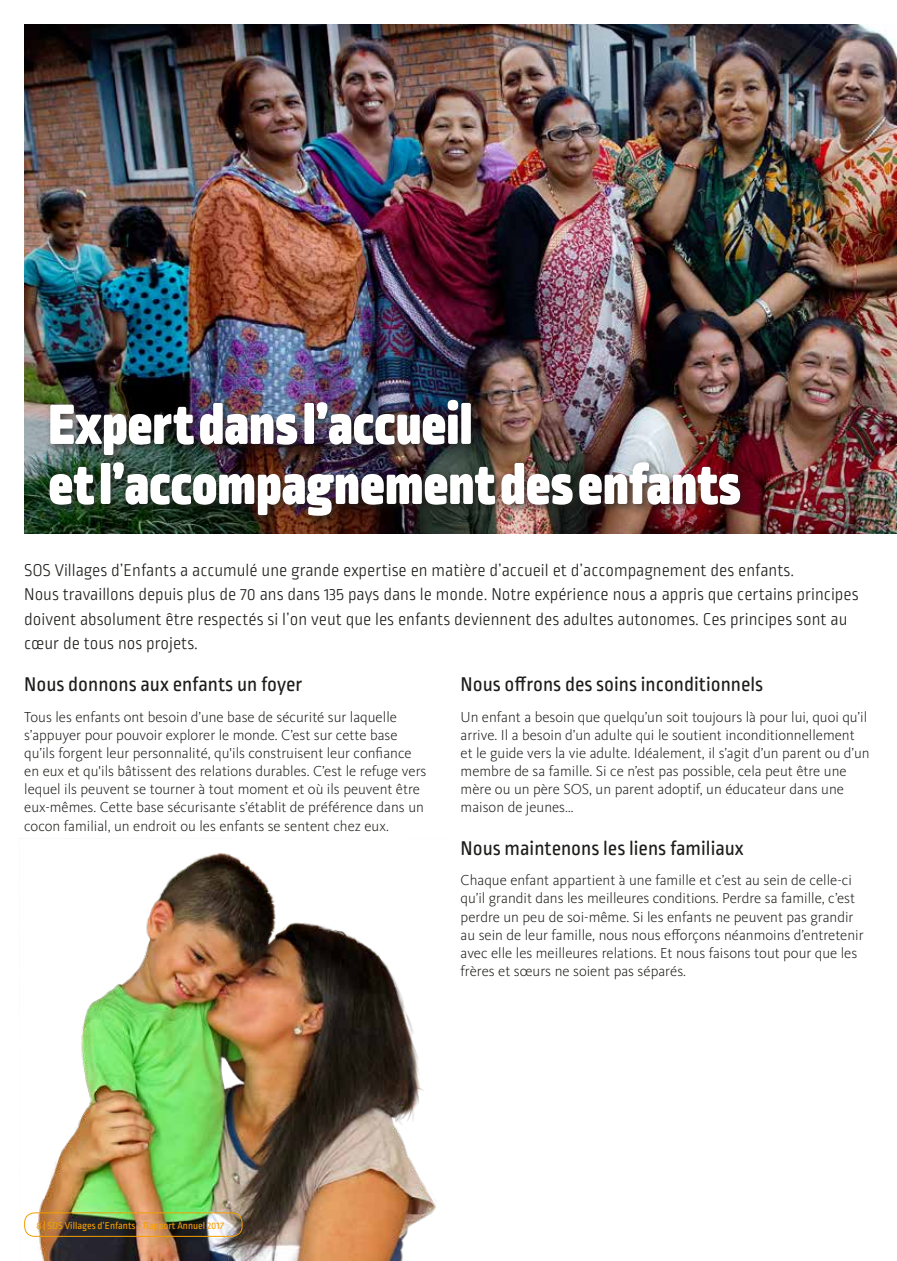
<style>
.page{position:relative;width:897px;height:1261px;background:#fff}
.page>*{position:absolute;margin:0;border:0;box-sizing:border-box;transform-origin:0 0}
.t1{font:900 60px/60px "Ropa Soft Pro";color:#fff}
.t2{font:21px "Ropa Soft Pro";color:#1d1d1b}
.t3{font:300 18px/24.3px "Ropa Soft Pro";color:#1d1d1b}
.t4{font:300 15px/18.1px "Kievit OT";color:#1d1d1b}
.t5{font:10.5px "Ropa Soft Pro";color:#f59e00}
.s1{font-style:italic}
</style>
<div class="page">
<img style="left:24px;top:24px;width:873px;height:509px">
<img style="left:24px;top:853px;width:412px;height:407px">
<div style="left:45px;top:395px;width:705px;height:132px;background:#1d1d1b;opacity:.75"></div>
<div style="left:24px;top:1212px;width:218px;height:24px;border:1px solid #f59e00;border-radius:10px"></div>
<h1 class="t1" style="left:48px;top:396px;width:694px">Expert dans l’accueil<br>et l’accompagnement des enfants</h1>
<p class="t3" style="left:24px;top:559px;width:836px">SOS Villages d’Enfants a accumulé une grande expertise en matière d’accueil et d’accompagnement des enfants.<br>Nous travaillons depuis plus de 70 ans dans 135 pays dans le monde. Notre expérience nous a appris que certains principes doivent absolument être respectés si l’on veut que les enfants deviennent des adultes autonomes. Ces principes sont au cœur de tous nos projets.</p>
<h2 class="t2" style="left:24px;top:673px;width:280px">Nous donnons aux enfants un foyer</h2>
<p class="t4" style="left:24px;top:707px;width:404px">Tous les enfants ont besoin d’une base de sécurité sur laquelle s’appuyer pour pouvoir explorer le monde. C’est sur cette base qu’ils forgent leur personnalité, qu'ils construisent leur confiance en eux et qu'ils bâtissent des relations durables. C’est le refuge vers lequel ils peuvent se tourner à tout moment et où ils peuvent être eux-mêmes. Cette base sécurisante s’établit de préférence dans un cocon familial, un endroit ou les enfants se sentent chez eux.</p>
<h2 class="t2" style="left:460px;top:673px;width:304px">Nous offrons des soins inconditionnels</h2>
<p class="t4" style="left:460px;top:707px;width:410px">Un enfant a besoin que quelqu’un soit toujours là pour lui, quoi qu’il arrive. Il a besoin d’un adulte qui le soutient inconditionnellement et le guide vers la vie adulte. Idéalement, il s’agit d’un parent ou d’un membre de sa famille. Si ce n’est pas possible, cela peut être une mère ou un père SOS, un parent adoptif, un éducateur dans une maison de jeunes…</p>
<h2 class="t2" style="left:460px;top:836px;width:285px">Nous maintenons les liens familiaux</h2>
<p class="t4" style="left:460px;top:871px;width:404px">Chaque enfant appartient à une famille et c’est au sein de celle-ci qu’il grandit dans les meilleures conditions. Perdre sa famille, c’est perdre un peu de soi-même. Si les enfants ne peuvent pas grandir au sein de leur famille, nous nous efforçons néanmoins d’entretenir avec elle les meilleures relations. Et nous faisons tout pour que les frères et sœurs ne soient pas séparés.</p>
<p class="t5" style="left:36px;top:1219px;width:189px">8 | SOS Villages d’Enfants - Rapport Annuel 201<span class="s1">7</span></p>
</div>
